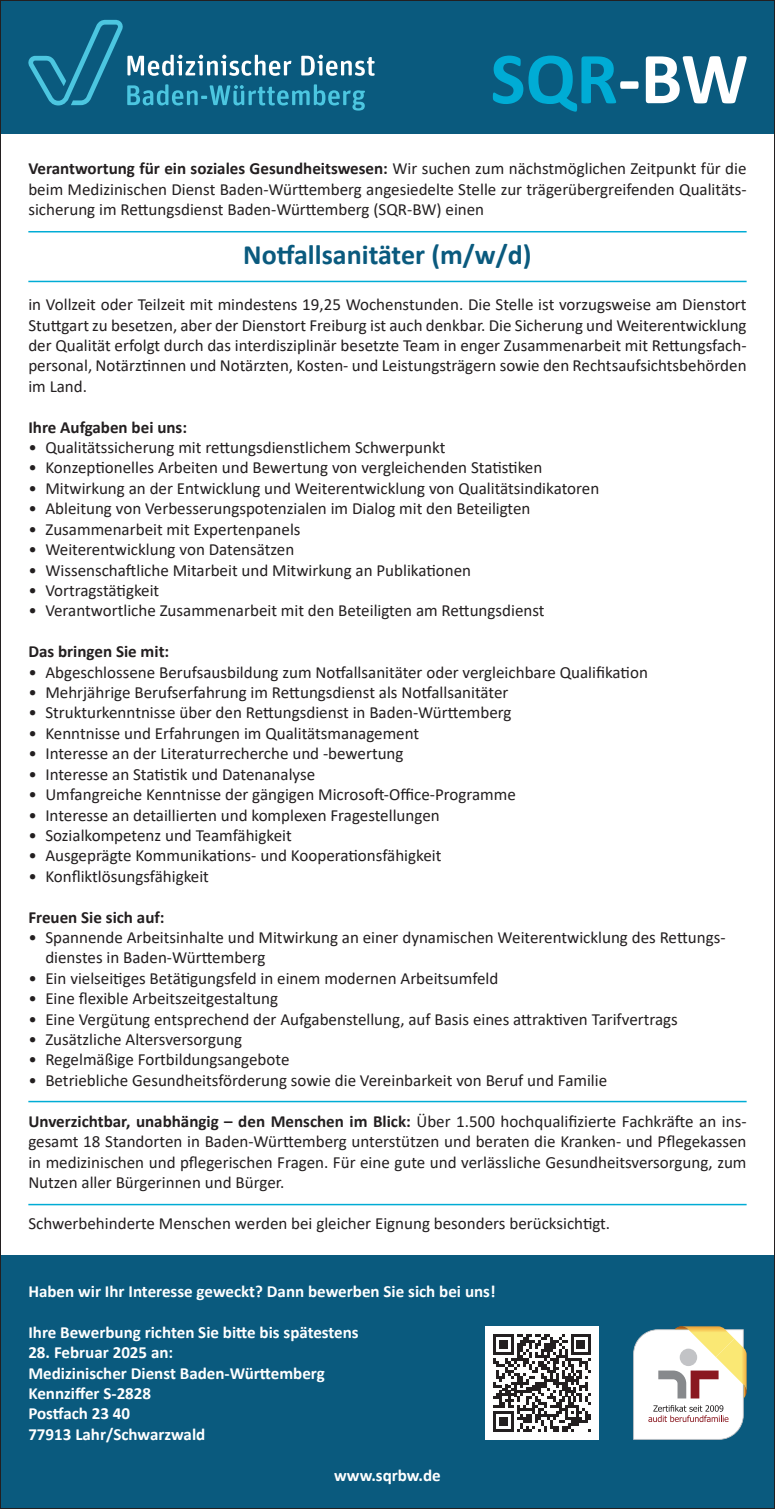
<style>
.page{position:relative;width:775px;height:1509px;background:#fff}
.page>*{position:absolute;margin:0;border:0;box-sizing:border-box;transform-origin:0 0}
.t1{font:700 28px "Calibri";color:#0a5a7e}
.t2{font:17px/20.4px "Calibri";color:#231f20;text-align:justify}
.t3{font:700 17px/20.4px "Calibri";color:#fff}
.t4{font:700 17px "Calibri";color:#231f20}
.s1{font-weight:700}
</style>
<div class="page">
<hr style="left:28px;top:231px;width:718px;height:1px;background:#00acd5">
<hr style="left:28px;top:281px;width:718px;height:1px;background:#00acd5">
<hr style="left:28px;top:1100px;width:718px;height:2px;background:#00acd5">
<hr style="left:28px;top:1203px;width:718px;height:2px;background:#00acd5">
<div style="left:0;top:1255px;width:774px;height:253px;background:#0a5a7e"></div>
<div style="left:485px;top:1326px;width:114px;height:113px;background:#fff"></div>
<svg style="left:493px;top:1334px;width:98px;height:97px"></svg>
<svg style="left:633px;top:1326px;width:114px;height:113px"></svg>
<div style="left:0;top:0;width:774px;height:133px;background:#0a5a7e"></div>
<svg style="left:28px;top:20px;width:346px;height:91px"></svg>
<svg style="left:492px;top:56px;width:254px;height:56px"></svg>
<p class="t2" style="left:28px;top:158px;width:719px"><span class="s1">Verantwortung für ein soziales Gesundheitswesen:</span> Wir suchen zum nächstmöglichen Zeitpunkt für die beim Medizinischen Dienst Baden‐Württemberg angesiedelte Stelle zur trägerübergreifenden Qualitäts&shy;sicherung im Rettungsdienst Baden‐Württemberg (SQR‐BW) einen</p>
<h1 class="t1" style="left:243px;top:234px;width:290px">Notfallsanitäter (m/w/d)</h1>
<p class="t2" style="left:28px;top:294px;width:719px">in Vollzeit oder Teilzeit mit mindestens 19,25 Wochenstunden. Die Stelle ist vorzugsweise am Dienstort Stuttgart zu besetzen, aber der Dienstort Freiburg ist auch denkbar. Die Sicherung und Weiterentwicklung der Qualität erfolgt durch das interdisziplinär besetzte Team in enger Zusammenarbeit mit Rettungsfach&shy;personal, Notärztinnen und Notärzten, Kosten- und Leistungsträgern sowie den Rechtsaufsichtsbehörden im Land.</p>
<p class="t4" style="left:28px;top:415px;width:160px">Ihre Aufgaben bei uns:</p>
<p class="t2" style="left:28px;top:437px;width:418px">• Qualitätssicherung mit rettungsdienstlichem Schwerpunkt</p>
<p class="t2" style="left:28px;top:457px;width:515px">• Konzeptionelles Arbeiten und Bewertung von vergleichenden Statistiken</p>
<p class="t2" style="left:28px;top:477px;width:572px">• Mitwirkung an der Entwicklung und Weiterentwicklung von Qualitätsindikatoren</p>
<p class="t2" style="left:28px;top:498px;width:503px">• Ableitung von Verbesserungspotenzialen im Dialog mit den Beteiligten</p>
<p class="t2" style="left:28px;top:518px;width:274px">• Zusammenarbeit mit Expertenpanels</p>
<p class="t2" style="left:28px;top:539px;width:267px">• Weiterentwicklung von Datensätzen</p>
<p class="t2" style="left:28px;top:559px;width:444px">• Wissenschaftliche Mitarbeit und Mitwirkung an Publikationen</p>
<p class="t2" style="left:28px;top:579px;width:132px">• Vortragstätigkeit</p>
<p class="t2" style="left:28px;top:600px;width:517px">• Verantwortliche Zusammenarbeit mit den Beteiligten am Rettungsdienst</p>
<p class="t4" style="left:28px;top:639px;width:142px">Das bringen Sie mit:</p>
<p class="t2" style="left:28px;top:661px;width:621px">• Abgeschlossene Berufsausbildung zum Notfallsanitäter oder vergleichbare Qualifikation</p>
<p class="t2" style="left:28px;top:681px;width:481px">• Mehrjährige Berufserfahrung im Rettungsdienst als Notfallsanitäter</p>
<p class="t2" style="left:28px;top:702px;width:484px">• Strukturkenntnisse über den Rettungsdienst in Baden-Württemberg</p>
<p class="t2" style="left:28px;top:722px;width:392px">• Kenntnisse und Erfahrungen im Qualitätsmanagement</p>
<p class="t2" style="left:28px;top:743px;width:376px">• Interesse an der Literaturrecherche und -bewertung</p>
<p class="t2" style="left:28px;top:763px;width:288px">• Interesse an Statistik und Datenanalyse</p>
<p class="t2" style="left:28px;top:783px;width:489px">• Umfangreiche Kenntnisse der gängigen Microsoft-Office-Programme</p>
<p class="t2" style="left:28px;top:804px;width:413px">• Interesse an detaillierten und komplexen Fragestellungen</p>
<p class="t2" style="left:28px;top:824px;width:265px">• Sozialkompetenz und Teamfähigkeit</p>
<p class="t2" style="left:28px;top:845px;width:414px">• Ausgeprägte Kommunikations- und Kooperationsfähigkeit</p>
<p class="t2" style="left:28px;top:865px;width:182px">• Konfliktlösungsfähigkeit</p>
<p class="t4" style="left:28px;top:904px;width:138px">Freuen Sie sich auf:</p>
<p class="t2" style="left:45px;top:926px;width:681px;text-indent:-17px">• Spannende Arbeitsinhalte und Mitwirkung an einer dynamischen Weiterentwicklung des Rettungs&shy;dienstes in Baden-Württemberg</p>
<p class="t2" style="left:28px;top:967px;width:471px">• Ein vielseitiges Betätigungsfeld in einem modernen Arbeitsumfeld</p>
<p class="t2" style="left:28px;top:987px;width:251px">• Eine flexible Arbeitszeitgestaltung</p>
<p class="t2" style="left:28px;top:1008px;width:651px">• Eine Vergütung entsprechend der Aufgabenstellung, auf Basis eines attraktiven Tarifvertrags</p>
<p class="t2" style="left:28px;top:1028px;width:215px">• Zusätzliche Altersversorgung</p>
<p class="t2" style="left:28px;top:1049px;width:262px">• Regelmäßige Fortbildungsangebote</p>
<p class="t2" style="left:28px;top:1069px;width:580px">• Betriebliche Gesundheitsförderung sowie die Vereinbarkeit von Beruf und Familie</p>
<p class="t2" style="left:28px;top:1110px;width:719px"><span class="s1">Unverzichtbar, unabhängig – den Menschen im Blick:</span> Über 1.500 hochqualifizierte Fachkräfte an ins&shy;gesamt 18 Standorten in Baden-Württemberg unterstützen und beraten die Kranken- und Pflegekassen in medizinischen und pflegerischen Fragen. Für eine gute und verlässliche Gesundheitsversorgung, zum Nutzen aller Bürgerinnen und Bürger.</p>
<p class="t2" style="left:28px;top:1212px;width:583px">Schwerbehinderte Menschen werden bei gleicher Eignung besonders berücksichtigt.</p>
<p class="t3" style="left:28px;top:1280px;width:468px">Haben wir Ihr Interesse geweckt? Dann bewerben Sie sich bei uns!</p>
<p class="t3" style="left:28px;top:1321px;width:332px">Ihre Bewerbung richten Sie bitte bis spätestens</p>
<p class="t3" style="left:28px;top:1341px;width:298px">28. Februar 2025 an:<br>Medizinischer Dienst Baden-Württemberg<br>Kennziffer S-2828<br>Postfach 23 40<br>77913 Lahr/Schwarzwald</p>
<p class="t3" style="left:334px;top:1464px;width:108px">www.sqrbw.de</p>
</div>
